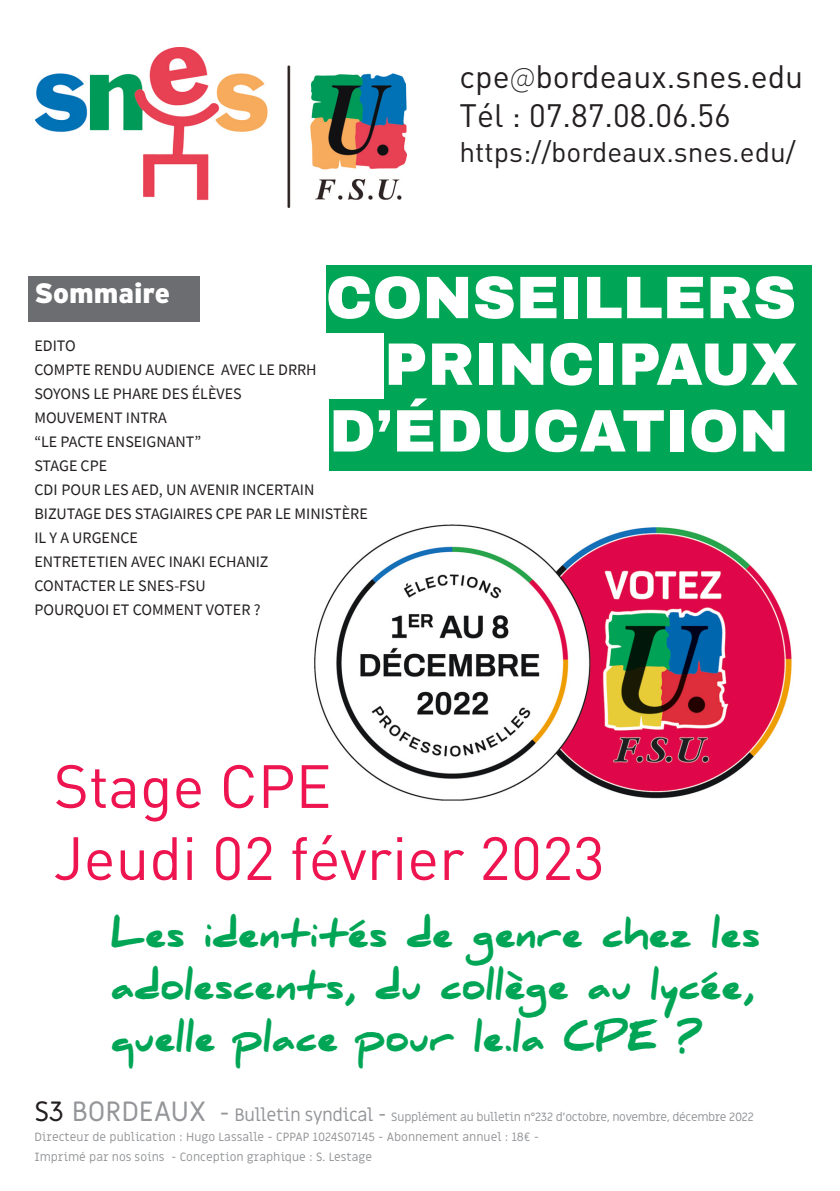
<style>
.page{position:relative;width:840px;height:1191px;background:#fff}
.page>*{position:absolute;margin:0;border:0;box-sizing:border-box;transform-origin:0 0}
.t1{font:900 60px "Archivo";color:#fff}
.t2{font:60px "DIN";color:#ed1450}
.t3{font:900 36px/52px "Daniel";color:#00a655}
.t4{font:32px "DIN";color:#231f20}
.t5{font:28px "DIN";color:#231f20}
.t6{font:900 28px "Interstate";color:#fff}
.t7{font:16px "Source Sans Pro";color:#231f20}
.t8{font:12px "Miriam Libre";color:#939598}
.t9{font:12px "Miriam Libre";letter-spacing:-.025em;color:#939598}
.s1{font-family:"Source Sans Pro";font-weight:200}
.s2{font-size:28px;color:#231f20}
.s3{font-size:28px}
.s4{font-size:24px}
.s5{font-size:18px}
.s6{font-size:20px}
</style>
<div class="page">
<div style="left:325px;top:265px;width:486px;height:68px;background:#00a655"></div>
<div style="left:384px;top:332px;width:427px;height:72px;background:#00a655"></div>
<div style="left:329px;top:399px;width:482px;height:72px;background:#00a655"></div>
<div style="left:28px;top:276px;width:172px;height:46px;background:#6c6d70"></div>
<img style="left:314px;top:524px;width:478px;height:277px">
<img style="left:36px;top:47px;width:370px;height:160px">
<p class="t4" style="left:459px;top:65px;width:345px">cpe<span class="s1">@</span>bordeaux.snes.edu</p>
<p class="t4" style="left:459px;top:104px;width:273px">Tél : 07.87.08.06.56</p>
<p class="t5" style="left:459px;top:142px;width:337px">https://bordeaux.snes.edu/</p>
<p class="t1" style="left:325px;top:265px;width:471px">CONSEILLERS</p>
<p class="t1" style="left:384px;top:332px;width:414px">PRINCIPAUX</p>
<p class="t1" style="left:329px;top:399px;width:461px">D’ÉDUCATION</p>
<p class="t6" style="left:34px;top:276px;width:137px">Sommaire</p>
<p class="t7" style="left:34px;top:335px;width:43px">EDITO</p>
<p class="t7" style="left:34px;top:359px;width:284px">COMPTE RENDU AUDIENCE AVEC LE DRRH</p>
<p class="t7" style="left:34px;top:383px;width:209px">SOYONS LE PHARE DES ÉLÈVES</p>
<p class="t7" style="left:34px;top:407px;width:134px">MOUVEMENT INTRA</p>
<p class="t7" style="left:34px;top:431px;width:168px">“LE PACTE ENSEIGNANT”</p>
<p class="t7" style="left:34px;top:455px;width:74px">STAGE CPE</p>
<p class="t7" style="left:34px;top:479px;width:281px">CDI POUR LES AED, UN AVENIR INCERTAIN</p>
<p class="t7" style="left:34px;top:503px;width:335px">BIZUTAGE DES STAGIAIRES CPE PAR LE MINISTÈRE</p>
<p class="t7" style="left:34px;top:527px;width:105px">IL Y A URGENCE</p>
<p class="t7" style="left:34px;top:551px;width:235px">ENTRETETIEN AVEC INAKI ECHANIZ</p>
<p class="t7" style="left:34px;top:575px;width:173px">CONTACTER LE SNES-FSU</p>
<p class="t7" style="left:34px;top:599px;width:227px">POURQUOI ET COMMENT VOTER ?</p>
<p class="t2" style="left:54px;top:765px;width:279px">Stage CPE</p>
<p class="t2" style="left:54px;top:837px;width:552px">Jeudi 02 février 2023</p>
<p class="t3" style="left:111px;top:908px;width:649px">Les identités de genre chez les adolescents, du collège au lycée, quelle place pour le.la CPE ?</p>
<p class="t9" style="left:34px;top:1111px;width:720px"><span class="s2">S3</span> <span class="s3">BORDEAUX</span> <span class="s4">-</span> <span class="s5">Bulletin syndical</span> <span class="s6">-</span> Supplément au bulletin n°232 d’octobre, novembre, décembre 2022</p>
<p class="t8" style="left:34px;top:1131px;width:506px">Directeur de publication : Hugo Lassalle - CPPAP 1024S07145 - Abonnement annuel : 18€ -</p>
<p class="t8" style="left:34px;top:1151px;width:339px">Imprimé par nos soins - Conception graphique : S. Lestage</p>
</div>
